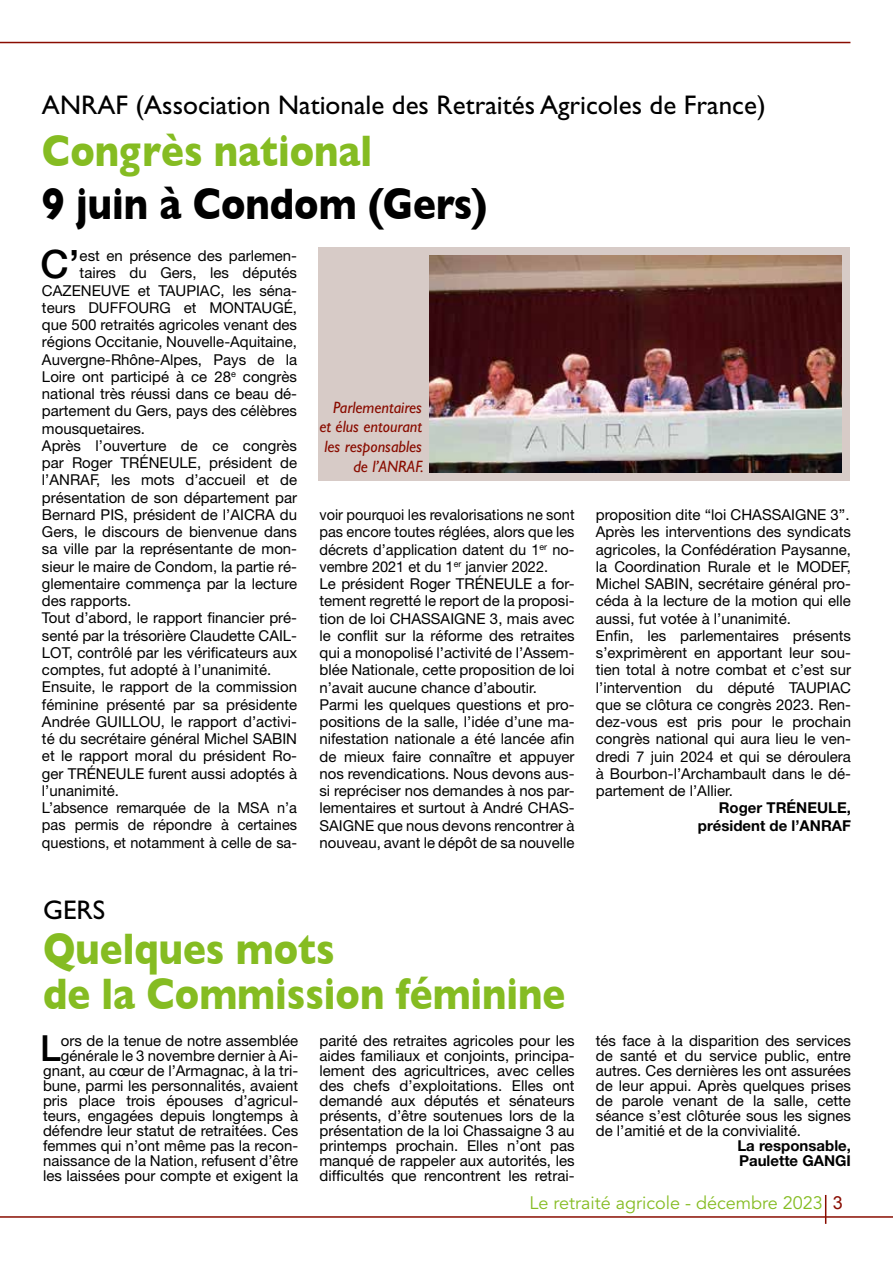
<style>
.page{position:relative;width:893px;height:1263px;background:#fff}
.page>*{position:absolute;margin:0;border:0;box-sizing:border-box;transform-origin:0 0}
.t1{font:700 45px/45px "Gill Sans";color:#85bc22;scale:.85 1}
.t2{font:700 45px "Gill Sans";color:#000;scale:.85 1}
.t3{font:500 39.15px "Helvetica Neue";color:#000}
.t4{font:500 36px "Helvetica Neue";color:#000}
.t5{font:27px "Gill Sans";color:#000}
.t6{font:18px "Avenir";color:#85bc22}
.t7{font:italic 16.5px/19.8px "Gill Sans";color:#890c00;text-align:right}
.t8{font:15px/17.2px "Helvetica Neue";color:#000}
.t9{font:700 15px/17.2px "Helvetica Neue";color:#000;text-align:right}
.s1{font-family:"Arial";color:#890c00}
</style>
<div class="page">
<svg style="left:825px;top:1195px;width:1px;height:29px"></svg>
<hr style="left:0;top:42px;width:850px;height:1px;background:#890c00">
<hr style="left:0;top:1216px;width:893px;height:2px;background:#890c00">
<div style="left:318px;top:247px;width:532px;height:233px;background:#d7cbc7"></div>
<img style="left:429px;top:255px;width:412px;height:217px">
<h3 class="t5" style="left:42px;top:89px;width:725px">ANRAF (Association Nationale des Retraités Agricoles de France)</h3>
<h1 class="t1" style="left:42px;top:128px;width:390px">Congrès national</h1>
<h1 class="t2" style="left:42px;top:177px;width:525px">9 juin à Condom (Gers)</h1>
<h2 class="t3" style="left:40px;top:241px;width:41px">C’</h2>
<p class="t8" style="left:80px;top:247px;width:219px">est en présence des parlemen-</p>
<p class="t8" style="left:80px;top:264px;width:219px">taires du Gers, les députés</p>
<p class="t8" style="left:42px;top:281px;width:257px">CAZENEUVE et TAUPIAC, les séna-</p>
<p class="t8" style="left:42px;top:299px;width:257px">teurs DUFFOURG et MONTAUGÉ,</p>
<p class="t8" style="left:42px;top:316px;width:257px">que 500 retraités agricoles venant des</p>
<p class="t8" style="left:42px;top:333px;width:257px">régions Occitanie, Nouvelle-Aquitaine,</p>
<p class="t8" style="left:42px;top:350px;width:257px">Auvergne-Rhône-Alpes, Pays de la</p>
<p class="t8" style="left:42px;top:368px;width:257px">Loire ont participé à ce 28<sup>e</sup> congrès</p>
<p class="t8" style="left:42px;top:385px;width:257px">national très réussi dans ce beau dé-</p>
<p class="t8" style="left:42px;top:402px;width:257px">partement du Gers, pays des célèbres</p>
<p class="t8" style="left:42px;top:419px;width:105px">mousquetaires.</p>
<p class="t8" style="left:42px;top:437px;width:257px">Après l’ouverture de ce congrès</p>
<p class="t8" style="left:42px;top:454px;width:257px">par Roger TRÉNEULE, président de</p>
<p class="t8" style="left:42px;top:471px;width:257px">l’ANRAF, les mots d’accueil et de</p>
<p class="t8" style="left:42px;top:488px;width:257px">présentation de son département par</p>
<p class="t8" style="left:42px;top:506px;width:257px">Bernard PIS, président de l’AICRA du</p>
<p class="t8" style="left:42px;top:523px;width:257px">Gers, le discours de bienvenue dans</p>
<p class="t8" style="left:42px;top:540px;width:257px">sa ville par la représentante de mon-</p>
<p class="t8" style="left:42px;top:557px;width:257px">sieur le maire de Condom, la partie ré-</p>
<p class="t8" style="left:42px;top:575px;width:257px">glementaire commença par la lecture</p>
<p class="t8" style="left:42px;top:592px;width:91px">des rapports.</p>
<p class="t8" style="left:42px;top:609px;width:257px">Tout d’abord, le rapport financier pré-</p>
<p class="t8" style="left:42px;top:626px;width:257px">senté par la trésorière Claudette CAIL-</p>
<p class="t8" style="left:42px;top:644px;width:257px">LOT, contrôlé par les vérificateurs aux</p>
<p class="t8" style="left:42px;top:661px;width:231px">comptes, fut adopté à l’unanimité.</p>
<p class="t8" style="left:42px;top:678px;width:257px">Ensuite, le rapport de la commission</p>
<p class="t8" style="left:42px;top:695px;width:257px">féminine présenté par sa présidente</p>
<p class="t8" style="left:42px;top:713px;width:257px">Andrée GUILLOU, le rapport d’activi-</p>
<p class="t8" style="left:42px;top:730px;width:257px">té du secrétaire général Michel SABIN</p>
<p class="t8" style="left:42px;top:747px;width:257px">et le rapport moral du président Ro-</p>
<p class="t8" style="left:42px;top:764px;width:257px">ger TRÉNEULE furent aussi adoptés à</p>
<p class="t8" style="left:42px;top:782px;width:78px">l’unanimité.</p>
<p class="t8" style="left:42px;top:799px;width:257px">L’absence remarquée de la MSA n’a</p>
<p class="t8" style="left:42px;top:816px;width:257px">pas permis de répondre à certaines</p>
<p class="t8" style="left:42px;top:833px;width:257px">questions, et notamment à celle de sa-</p>
<p class="t7" style="left:319px;top:397px;width:106px">Parlementaires et élus entourant les responsables de l’ANRAF.</p>
<p class="t8" style="left:319px;top:506px;width:257px">voir pourquoi les revalorisations ne sont pas encore toutes réglées, alors que les décrets d’application datent du 1<sup>er</sup> no&shy;vembre 2021 et du 1<sup>er</sup> janvier 2022.<br>Le président Roger TRÉNEULE a for&shy;tement regretté le report de la proposi&shy;tion de loi CHASSAIGNE 3, mais avec le conflit sur la réforme des retraites qui a monopolisé l’activité de l’Assem&shy;blée Nationale, cette proposition de loi n’avait aucune chance d’aboutir.<br>Parmi les quelques questions et pro&shy;positions de la salle, l’idée d’une ma&shy;nifestation nationale a été lancée afin de mieux faire connaître et appuyer nos revendications. Nous devons aus&shy;si repréciser nos demandes à nos par&shy;lementaires et surtout à André CHAS-SAIGNE que nous devons rencontrer à nouveau, avant le dépôt de sa nouvelle</p>
<p class="t8" style="left:596px;top:506px;width:257px">proposition dite “loi CHASSAIGNE 3”.<br>Après les interventions des syndicats agricoles, la Confédération Paysanne, la Coordination Rurale et le MODEF, Michel SABIN, secrétaire général pro&shy;céda à la lecture de la motion qui elle aussi, fut votée à l’unanimité.<br>Enfin, les parlementaires présents s’exprimèrent en apportant leur sou&shy;tien total à notre combat et c’est sur l’intervention du député TAUPIAC que se clôtura ce congrès 2023. Ren&shy;dez-vous est pris pour le prochain congrès national qui aura lieu le ven&shy;dredi 7 juin 2024 et qui se déroulera à Bourbon-l’Archambault dans le dé&shy;partement de l’Allier.</p>
<p class="t9" style="left:698px;top:799px;width:155px">Roger TRÉNEULE, président de l’ANRAF</p>
<h3 class="t5" style="left:43px;top:894px;width:64px">GERS</h3>
<h1 class="t1" style="left:43px;top:925px;width:616px">Quelques mots<br>de la Commission féminine</h1>
<h3 class="t4" style="left:40px;top:1027px;width:22px">L</h3>
<p class="t8" style="left:43px;top:1033px;width:257px;line-height:15px;text-align:right">ors de la tenue de notre assemblée générale le 3 novembre dernier à Ai&shy;gnant, au cœur de l’Armagnac, à la tri&shy;bune, parmi les personnalités, avaient pris place trois épouses d’agricul&shy;teurs, engagées depuis longtemps à défendre leur statut de retraitées. Ces femmes qui n’ont même pas la recon&shy;naissance de la Nation, refusent d’être les laissées pour compte et exigent la</p>
<p class="t8" style="left:319px;top:1033px;width:257px;line-height:15px;text-align:justify">parité des retraites agricoles pour les aides familiaux et conjoints, principa&shy;lement des agricultrices, avec celles des chefs d’exploitations. Elles ont demandé aux députés et sénateurs présents, d’être soutenues lors de la présentation de la loi Chassaigne 3 au printemps prochain. Elles n’ont pas manqué de rappeler aux autorités, les difficultés que rencontrent les retrai-</p>
<p class="t8" style="left:596px;top:1033px;width:257px;line-height:15px;text-align:justify">tés face à la disparition des services de santé et du service public, entre autres. Ces dernières les ont assurées de leur appui. Après quelques prises de parole venant de la salle, cette séance s’est clôturée sous les signes de l’amitié et de la convivialité.</p>
<p class="t9" style="left:737px;top:1138px;width:115px;line-height:15px;text-align:left">La responsable,<br>Paulette GANGI</p>
<p class="t6" style="left:529px;top:1192px;width:315px">Le retraité agricole - décembre 2023 <span class="s1">3</span></p>
</div>
